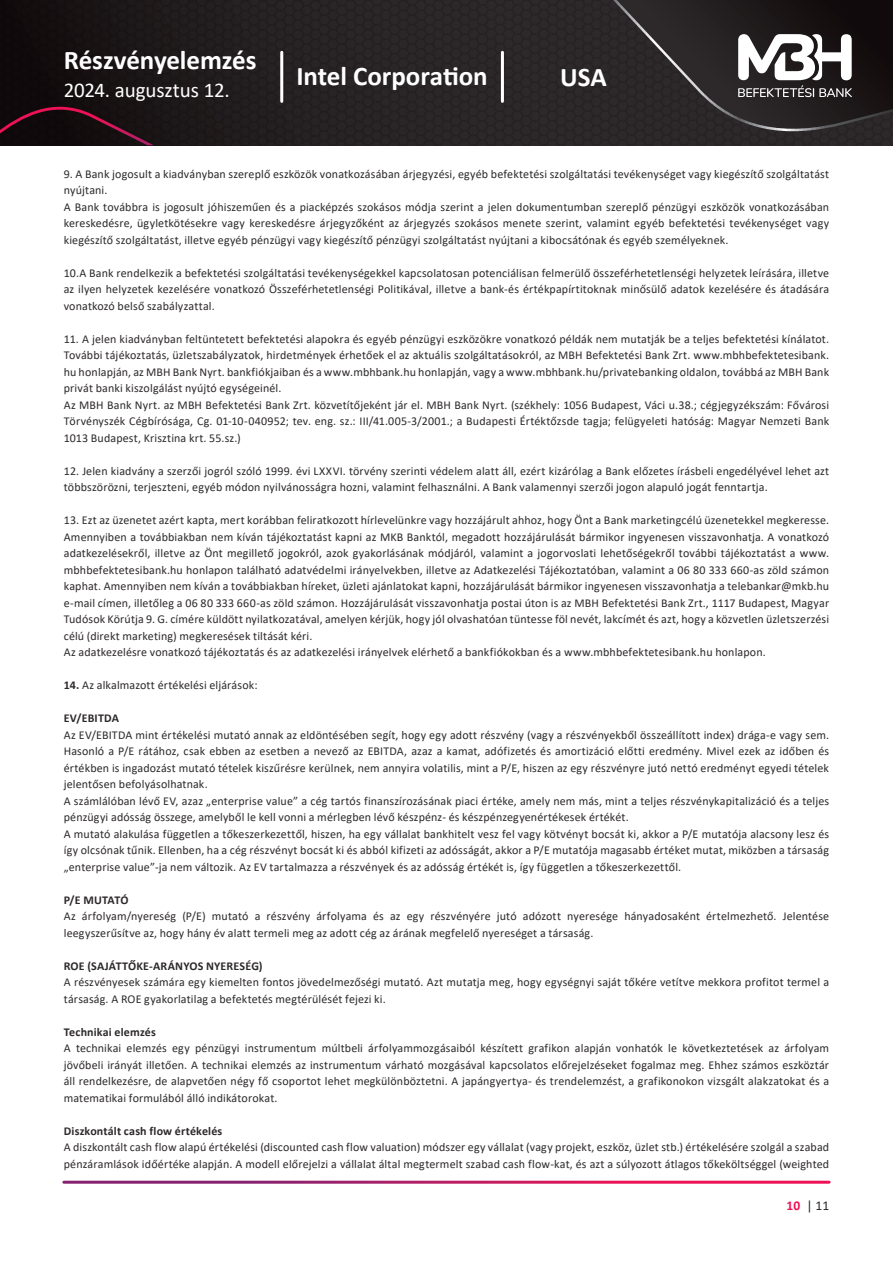
<style>
.page{position:relative;width:893px;height:1263px;background:#fff}
.page>*{position:absolute;margin:0;border:0;box-sizing:border-box;transform-origin:0 0}
.t1{font:700 27px "Calibri";letter-spacing:-.005em;color:#fff}
.t2{font:21px "Calibri";letter-spacing:-.01em;color:#fff}
.t3{font:13.5px "Calibri";color:#2d292a}
.t4{font:12px/16.5px "Calibri";letter-spacing:.01em;color:#2d292a}
.t5{font:700 12px "Calibri";letter-spacing:.015em;color:#2d292a}
.s1{font-weight:700}
.s2{font-weight:700;color:#ed1255}
</style>
<div class="page">
<svg style="left:0;top:0;width:893px;height:146px;background:#231e1f"></svg>
<svg style="left:0;top:107px;width:154px;height:38px;background:#230d14"></svg>
<svg style="left:606px;top:0;width:287px;height:139px;background:#383435"></svg>
<hr style="left:280px;top:52px;width:3px;height:49px;background:#fff">
<hr style="left:501px;top:52px;width:3px;height:49px;background:#fff">
<h1 class="t1" style="left:64px;top:41px;width:194px">Részvényelemzés</h1>
<h2 class="t2" style="left:64px;top:76px;width:168px">2024. augusztus 12.</h2>
<h1 class="t1" style="left:296px;top:57px;width:193px">Intel Corporation</h1>
<h1 class="t1" style="left:560px;top:58px;width:48px">USA</h1>
<p class="t4" style="left:64px;top:165px;width:767px">9. A Bank jogosult a kiadványban szereplő eszközök vonatkozásában árjegyzési, egyéb befektetési szolgáltatási tevékenységet vagy kiegészítő szolgáltatást nyújtani.<br>A Bank továbbra is jogosult jóhiszeműen és a piacképzés szokásos módja szerint a jelen dokumentumban szereplő pénzügyi eszközök vonatkozásában kereskedésre, ügyletkötésekre vagy kereskedésre árjegyzőként az árjegyzés szokásos menete szerint, valamint egyéb befektetési tevékenységet vagy kiegészítő szolgáltatást, illetve egyéb pénzügyi vagy kiegészítő pénzügyi szolgáltatást nyújtani a kibocsátónak és egyéb személyeknek.</p>
<p class="t4" style="left:64px;top:264px;width:767px;text-align:justify">10.A Bank rendelkezik a befektetési szolgáltatási tevékenységekkel kapcsolatosan potenciálisan felmerülő összeférhetetlenségi helyzetek leírására, illetve az ilyen helyzetek kezelésére vonatkozó Összeférhetetlenségi Politikával, illetve a bank-és értékpapírtitoknak minősülő adatok kezelésére és átadására vonatkozó belső szabályzattal.</p>
<p class="t4" style="left:64px;top:330px;width:767px">11. A jelen kiadványban feltüntetett befektetési alapokra és egyéb pénzügyi eszközökre vonatkozó példák nem mutatják be a teljes befektetési kínálatot.<br>További tájékoztatás, üzletszabályzatok, hirdetmények érhetőek el az aktuális szolgáltatásokról, az MBH Befektetési Bank Zrt. www.mbhbefektetesibank. hu honlapján, az MBH Bank Nyrt. bankfiókjaiban és a www.mbhbank.hu honlapján, vagy a www.mbhbank.hu/privatebanking oldalon, továbbá az MBH Bank privát banki kiszolgálást nyújtó egységeinél.<br>Az MBH Bank Nyrt. az MBH Befektetési Bank Zrt. közvetítőjeként jár el. MBH Bank Nyrt. (székhely: 1056 Budapest, Váci u.38.; cégjegyzékszám: Fővárosi Törvényszék Cégbírósága, Cg. 01-10-040952; tev. eng. sz.: III/41.005-3/2001.; a Budapesti Értéktőzsde tagja; felügyeleti hatóság: Magyar Nemzeti Bank 1013 Budapest, Krisztina krt. 55.sz.)</p>
<p class="t4" style="left:64px;top:462px;width:767px">12. Jelen kiadvány a szerzői jogról szóló 1999. évi LXXVI. törvény szerinti védelem alatt áll, ezért kizárólag a Bank előzetes írásbeli engedélyével lehet azt többszörözni, terjeszteni, egyéb módon nyilvánosságra hozni, valamint felhasználni. A Bank valamennyi szerzői jogon alapuló jogát fenntartja.</p>
<p class="t4" style="left:64px;top:511px;width:767px">13. Ezt az üzenetet azért kapta, mert korábban feliratkozott hírlevelünkre vagy hozzájárult ahhoz, hogy Önt a Bank marketingcélú üzenetekkel megkeresse.<br>Amennyiben a továbbiakban nem kíván tájékoztatást kapni az MKB Banktól, megadott hozzájárulását bármikor ingyenesen visszavonhatja. A vonatkozó adatkezelésekről, illetve az Önt megillető jogokról, azok gyakorlásának módjáról, valamint a jogorvoslati lehetőségekről további tájékoztatást a www. mbhbefektetesibank.hu honlapon található adatvédelmi irányelvekben, illetve az Adatkezelési Tájékoztatóban, valamint a 06 80 333 660-as zöld számon kaphat. Amennyiben nem kíván a továbbiakban híreket, üzleti ajánlatokat kapni, hozzájárulását bármikor ingyenesen visszavonhatja a telebankar@mkb.hu e-mail címen, illetőleg a 06 80 333 660-as zöld számon. Hozzájárulását visszavonhatja postai úton is az MBH Befektetési Bank Zrt., 1117 Budapest, Magyar Tudósok Körútja 9. G. címére küldött nyilatkozatával, amelyen kérjük, hogy jól olvashatóan tüntesse föl nevét, lakcímét és azt, hogy a közvetlen üzletszerzési célú (direkt marketing) megkeresések tiltását kéri.<br>Az adatkezelésre vonatkozó tájékoztatás és az adatkezelési irányelvek elérhető a bankfiókokban és a www.mbhbefektetesibank.hu honlapon.</p>
<p class="t4" style="left:64px;top:676px;width:195px"><span class="s1">14.</span> Az alkalmazott értékelési eljárások:</p>
<p class="t5" style="left:64px;top:710px;width:57px">EV/EBITDA</p>
<p class="t4" style="left:64px;top:726px;width:767px">Az EV/EBITDA mint értékelési mutató annak az eldöntésében segít, hogy egy adott részvény (vagy a részvényekből összeállított index) drága-e vagy sem.<br>Hasonló a P/E rátához, csak ebben az esetben a nevező az EBITDA, azaz a kamat, adófizetés és amortizáció előtti eredmény. Mivel ezek az időben és értékben is ingadozást mutató tételek kiszűrésre kerülnek, nem annyira volatilis, mint a P/E, hiszen az egy részvényre jutó nettó eredményt egyedi tételek jelentősen befolyásolhatnak.<br>A számlálóban lévő EV, azaz „enterprise value” a cég tartós finanszírozásának piaci értéke, amely nem más, mint a teljes részvénykapitalizáció és a teljes pénzügyi adósság összege, amelyből le kell vonni a mérlegben lévő készpénz- és készpénzegyenértékesek értékét.<br>A mutató alakulása független a tőkeszerkezettől, hiszen, ha egy vállalat bankhitelt vesz fel vagy kötvényt bocsát ki, akkor a P/E mutatója alacsony lesz és így olcsónak tűnik. Ellenben, ha a cég részvényt bocsát ki és abból kifizeti az adósságát, akkor a P/E mutatója magasabb értéket mutat, miközben a társaság „enterprise value”-ja nem változik. Az EV tartalmazza a részvények és az adósság értékét is, így független a tőkeszerkezettől.</p>
<p class="t5" style="left:64px;top:891px;width:66px">P/E MUTATÓ</p>
<p class="t4" style="left:64px;top:907px;width:767px">Az árfolyam/nyereség (P/E) mutató a részvény árfolyama és az egy részvényére jutó adózott nyeresége hányadosaként értelmezhető. Jelentése leegyszerűsítve az, hogy hány év alatt termeli meg az adott cég az árának megfelelő nyereséget a társaság.</p>
<p class="t5" style="left:64px;top:957px;width:200px">ROE (SAJÁTTŐKE-ARÁNYOS NYERESÉG)</p>
<p class="t4" style="left:64px;top:973px;width:767px">A részvényesek számára egy kiemelten fontos jövedelmezőségi mutató. Azt mutatja meg, hogy egységnyi saját tőkére vetítve mekkora profitot termel a társaság. A ROE gyakorlatilag a befektetés megtérülését fejezi ki.</p>
<p class="t5" style="left:64px;top:1023px;width:94px">Technikai elemzés</p>
<p class="t4" style="left:64px;top:1039px;width:767px;text-align:justify">A technikai elemzés egy pénzügyi instrumentum múltbeli árfolyammozgásaiból készített grafikon alapján vonhatók le következtetések az árfolyam jövőbeli irányát illetően. A technikai elemzés az instrumentum várható mozgásával kapcsolatos előrejelzéseket fogalmaz meg. Ehhez számos eszköztár áll rendelkezésre, de alapvetően négy fő csoportot lehet megkülönböztetni. A japángyertya- és trendelemzést, a grafikonokon vizsgált alakzatokat és a matematikai formulából álló indikátorokat.</p>
<p class="t5" style="left:64px;top:1122px;width:160px">Diszkontált cash flow értékelés</p>
<p class="t4" style="left:64px;top:1138px;width:767px">A diszkontált cash flow alapú értékelési (discounted cash flow valuation) módszer egy vállalat (vagy projekt, eszköz, üzlet stb.) értékelésére szolgál a szabad pénzáramlások időértéke alapján. A modell előrejelzi a vállalat által megtermelt szabad cash flow-kat, és azt a súlyozott átlagos tőkeköltséggel (weighted</p>
<p class="t3" style="left:787px;top:1196px;width:44px"><span class="s2">10</span> | 11</p>
</div>
